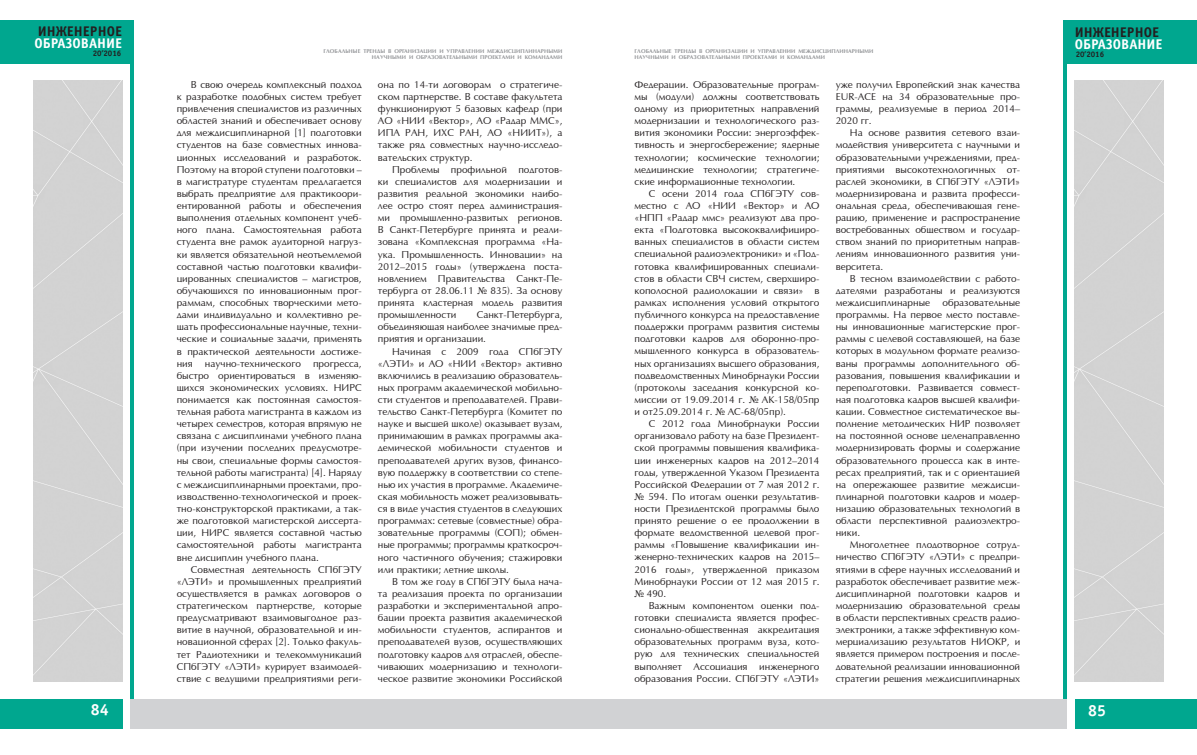
<style>
.page{position:relative;width:1197px;height:755px;background:#fff}
.page>*{position:absolute;margin:0;border:0;box-sizing:border-box;transform-origin:0 0}
.t1{font:700 16px "Officina Sans C";color:#fff}
.t2{font:700 14px "Officina Sans C";color:#fff}
.t3{font:700 14px "Officina Sans C";color:#231f20}
.t4{font:10px/12.1px "Optima";color:#231f20;text-align:justify}
.t5{font:700 8px "Officina Sans C";color:#231f20}
.t6{font:700 5.5px/6.6px "AG Optima";letter-spacing:.01em;color:#939598}
.s1{font-family:"Times New Roman"}
</style>
<div class="page">
<div style="left:1063px;top:20px;width:133px;height:43px;background:#00a78f"></div>
<div style="left:1074px;top:698px;width:122px;height:30px;background:#00a78f"></div>
<div style="left:0;top:698px;width:122px;height:30px;background:#00a78f"></div>
<div style="left:0;top:20px;width:133px;height:43px;background:#00a78f"></div>
<hr style="left:1063px;top:45px;width:3px;height:653px;background:#00a78f">
<hr style="left:130px;top:45px;width:3px;height:653px;background:#00a78f">
<div style="left:33px;top:80px;width:89px;height:601px;background:#d3d3d3"></div>
<div style="left:130px;top:698px;width:468px;height:30px;background:#d1d2d4"></div>
<div style="left:598px;top:698px;width:468px;height:30px;background:#d1d2d4"></div>
<div style="left:1074px;top:80px;width:89px;height:601px;background:#d3d3d3"></div>
<h2 class="t3" style="left:38px;top:23px;width:86px">ИНЖЕНЕРНОЕ</h2>
<h2 class="t2" style="left:34px;top:35px;width:89px">ОБРАЗОВАНИЕ</h2>
<p class="t5" style="left:93px;top:49px;width:30px">20’2016</p>
<p class="t6" style="left:634px;top:48px;width:240px">ГЛОБАЛЬНЫЕ ТРЕНДЫ В ОРГАНИЗАЦИИ И УПРАВЛЕНИИ МЕЖДИСЦИПЛИНАРНЫМИ<br>НАУЧНЫМИ И ОБРАЗОВАТЕЛЬНЫМИ ПРОЕКТАМИ И КОМАНДАМИ</p>
<p class="t6" style="left:323px;top:48px;width:240px;text-align:right">ГЛОБАЛЬНЫЕ ТРЕНДЫ В ОРГАНИЗАЦИИ И УПРАВЛЕНИИ МЕЖДИСЦИПЛИНАРНЫМИ<br>НАУЧНЫМИ И ОБРАЗОВАТЕЛЬНЫМИ ПРОЕКТАМИ И КОМАНДАМИ</p>
<p class="t4" style="left:177px;top:79px;width:186px;text-indent:14px">В свою очередь комплексный подход к разработке подобных систем требует привлечения специалистов из различных областей знаний и обеспечивает основу для междисциплинарной [1] подготовки студентов на базе совместных иннова&shy;ционных исследований и разработок.<br>Поэтому на второй ступени подготовки – в магистратуре студентам предлагается выбрать предприятие для практикоори&shy;ентированной работы и обеспечения выполнения отдельных компонент учеб&shy;ного плана. Самостоятельная работа студента вне рамок аудиторной нагруз&shy;ки является обязательной неотъемлемой составной частью подготовки квалифи&shy;цированных специалистов – магистров, обучающихся по инновационным прог&shy;раммам, способных творческими мето&shy;дами индивидуально и коллективно ре&shy;шать профессиональные научные, техни&shy;ческие и социальные задачи, применять в практической деятельности достиже&shy;ния научно-технического прогресса, быстро ориентироваться в изменяю&shy;щихся экономических условиях. НИРС понимается как постоянная самостоя&shy;тельная работа магистранта в каждом из четырех семестров, которая впрямую не связана с дисциплинами учебного плана (при изучении последних предусмотре&shy;ны свои, специальные формы самостоя&shy;тельной работы магистранта) [4]. Наряду с междисциплинарными проектами, про&shy;изводственно-технологической и проек&shy;тно-конструкторской практиками, а так&shy;же подготовкой магистерской диссерта&shy;ции, НИРС является составной частью самостоятельной работы магистранта вне дисциплин учебного плана.</p>
<p class="t4" style="left:177px;top:563px;width:186px;text-indent:14px">Совместная деятельность СПбГЭТУ «ЛЭТИ» и промышленных предприятий осуществляется в рамках договоров о стратегическом партнерстве, которые предусматривают взаимовыгодное раз&shy;витие в научной, образовательной и ин&shy;новационной сферах [2]. Только факуль&shy;тет Радиотехники и телекоммуникаций СПбГЭТУ «ЛЭТИ» курирует взаимодей&shy;ствие с ведущими предприятиями реги-</p>
<p class="t4" style="left:634px;top:79px;width:186px">Федерации. Образовательные програм&shy;мы (модули) должны соответствовать одному из приоритетных направлений модернизации и технологического раз&shy;вития экономики России: энергоэффек&shy;тивность и энергосбережение; ядерные технологии; космические технологии; медицинские технологии; стратегиче&shy;ские информационные технологии.</p>
<p class="t4" style="left:634px;top:188px;width:186px;text-indent:14px">С осени 2014 года СПбГЭТУ сов&shy;местно с АО «НИИ «Вектор» и АО «НПП «Радар ммс» реализуют два про&shy;екта «Подготовка высококвалифициро&shy;ванных специалистов в области систем специальной радиоэлектроники» и «Под&shy;готовка квалифицированных специали&shy;стов в области СВЧ систем, сверхширо&shy;кополосной радиолокации и связи» в рамках исполнения условий открытого публичного конкурса на предоставление поддержки программ развития системы подготовки кадров для оборонно-про&shy;мышленного конкурса в образователь&shy;ных организациях высшего образования, подведомственных Минобрнауки России (протоколы заседания конкурсной ко&shy;миссии от 19.09.2014 г. <span class="s1">№</span> АК-158/05пр и от25.09.2014 г. <span class="s1">№</span> АС-68/05пр).</p>
<p class="t4" style="left:634px;top:418px;width:186px;text-indent:14px">С 2012 года Минобрнауки России организовало работу на базе Президент&shy;ской программы повышения квалифика&shy;ции инженерных кадров на 2012–2014 годы, утвержденной Указом Президента Российской Федерации от 7 мая 2012 г. <span class="s1">№</span> 594. По итогам оценки результатив&shy;ности Президентской программы было принято решение о ее продолжении в формате ведомственной целевой прог&shy;раммы «Повышение квалификации ин&shy;женерно-технических кадров на 2015– 2016 годы», утвержденной приказом Минобрнауки России от 12 мая 2015 г. <span class="s1">№</span> 490.</p>
<p class="t4" style="left:634px;top:599px;width:186px;text-indent:14px">Важным компонентом оценки под&shy;готовки специалиста является профес&shy;сионально-общественная аккредитация образовательных программ вуза, кото&shy;рую для технических специальностей выполняет Ассоциация инженерного образования России. СПбГЭТУ «ЛЭТИ»</p>
<p class="t4" style="left:378px;top:79px;width:186px">она по 14-ти договорам о стратегиче&shy;ском партнерстве. В составе факультета функционируют 5 базовых кафедр (при АО «НИИ «Вектор», АО «Радар ММС», ИПА РАН, ИХС РАН, АО «НИИТ»), а также ряд совместных научно-исследо&shy;вательских структур.</p>
<p class="t4" style="left:378px;top:163px;width:186px;text-indent:14px">Проблемы профильной подготов&shy;ки специалистов для модернизации и развития реальной экономики наибо&shy;лее остро стоят перед администрация&shy;ми промышленно-развитых регионов.<br>В Санкт-Петербурге принята и реали&shy;зована «Комплексная программа «На&shy;ука. Промышленность. Инновации» на 2012–2015 годы» (утверждена поста&shy;новлением Правительства Санкт-Пе&shy;тербурга от 28.06.11 <span class="s1">№</span> 835). За основу принята кластерная модель развития промышленности</p>
<p class="t4" style="left:835px;top:79px;width:186px">уже получил Европейский знак качества EUR-ACE на 34 образовательные про&shy;граммы, реализуемые в период 2014– 2020 гг.</p>
<p class="t4" style="left:835px;top:127px;width:186px;text-indent:14px">На основе развития сетевого взаи&shy;модействия университета с научными и образовательными учреждениями, пред&shy;приятиями высокотехнологичных от&shy;раслей экономики, в СПбГЭТУ «ЛЭТИ» модернизирована и развита професси&shy;ональная среда, обеспечивающая гене&shy;рацию, применение и распространение востребованных обществом и государ&shy;ством знаний по приоритетным направ&shy;лениям инновационного развития уни&shy;верситета.</p>
<p class="t4" style="left:835px;top:272px;width:186px;text-indent:14px">В тесном взаимодействии с работо&shy;дателями разработаны и реализуются междисциплинарные образовательные программы. На первое место поставле&shy;ны инновационные магистерские прог&shy;раммы с целевой составляющей, на базе которых в модульном формате реализо&shy;ваны программы дополнительного об&shy;разования, повышения квалификации и переподготовки. Развивается совмест&shy;ная подготовка кадров высшей квалифи&shy;кации. Совместное систематическое вы&shy;полнение методических НИР позволяет на постоянной основе целенаправленно модернизировать формы и содержание образовательного процесса как в инте&shy;ресах предприятий, так и с ориентацией на опережающее развитие междисци&shy;плинарной подготовки кадров и модер&shy;низацию образовательных технологий в области перспективной радиоэлектро&shy;ники.</p>
<p class="t4" style="left:835px;top:539px;width:186px;text-indent:14px">Многолетнее плодотворное сотруд&shy;ничество СПбГЭТУ «ЛЭТИ» с предпри&shy;ятиями в сфере научных исследований и разработок обеспечивает развитие меж&shy;дисциплинарной подготовки кадров и модернизацию образовательной среды в области перспективных средств радио&shy;электроники, а также эффективную ком&shy;мерциализацию результатов НИОКР, и является примером построения и после&shy;довательной реализации инновационной стратегии решения междисциплинарных</p>
<p class="t4" style="left:378px;top:309px;width:186px;text-indent:99px">Санкт-Петербурга, объединяющая наиболее значимые пред&shy;приятия и организации.</p>
<p class="t4" style="left:378px;top:345px;width:186px;text-indent:14px">Начиная с 2009 года СПбГЭТУ «ЛЭТИ» и АО «НИИ «Вектор» активно включились в реализацию образователь&shy;ных программ академической мобильно&shy;сти студентов и преподавателей. Прави&shy;тельство Санкт-Петербурга (Комитет по науке и высшей школе) оказывает вузам, принимающим в рамках программы ака&shy;демической мобильности студентов и преподавателей других вузов, финансо&shy;вую поддержку в соответствии со степе&shy;нью их участия в программе. Академиче&shy;ская мобильность может реализовывать&shy;ся в виде участия студентов в следующих программах: сетевые (совместные) обра&shy;зовательные программы (СОП); обмен&shy;ные программы; программы краткосроч&shy;ного частичного обучения; стажировки или практики; летние школы.</p>
<p class="t4" style="left:378px;top:575px;width:186px;text-indent:14px">В том же году в СПбГЭТУ была нача&shy;та реализация проекта по организации разработки и экспериментальной апро&shy;бации проекта развития академической мобильности студентов, аспирантов и преподавателей вузов, осуществляющих подготовку кадров для отраслей, обеспе&shy;чивающих модернизацию и технологи&shy;ческое развитие экономики Российской</p>
<h2 class="t3" style="left:1074px;top:24px;width:86px">ИНЖЕНЕРНОЕ</h2>
<h2 class="t2" style="left:1074px;top:36px;width:89px">ОБРАЗОВАНИЕ</h2>
<p class="t5" style="left:1075px;top:49px;width:30px">20’2016</p>
<h1 class="t1" style="left:91px;top:700px;width:19px">84</h1>
<h1 class="t1" style="left:1088px;top:700px;width:19px">85</h1>
</div>
